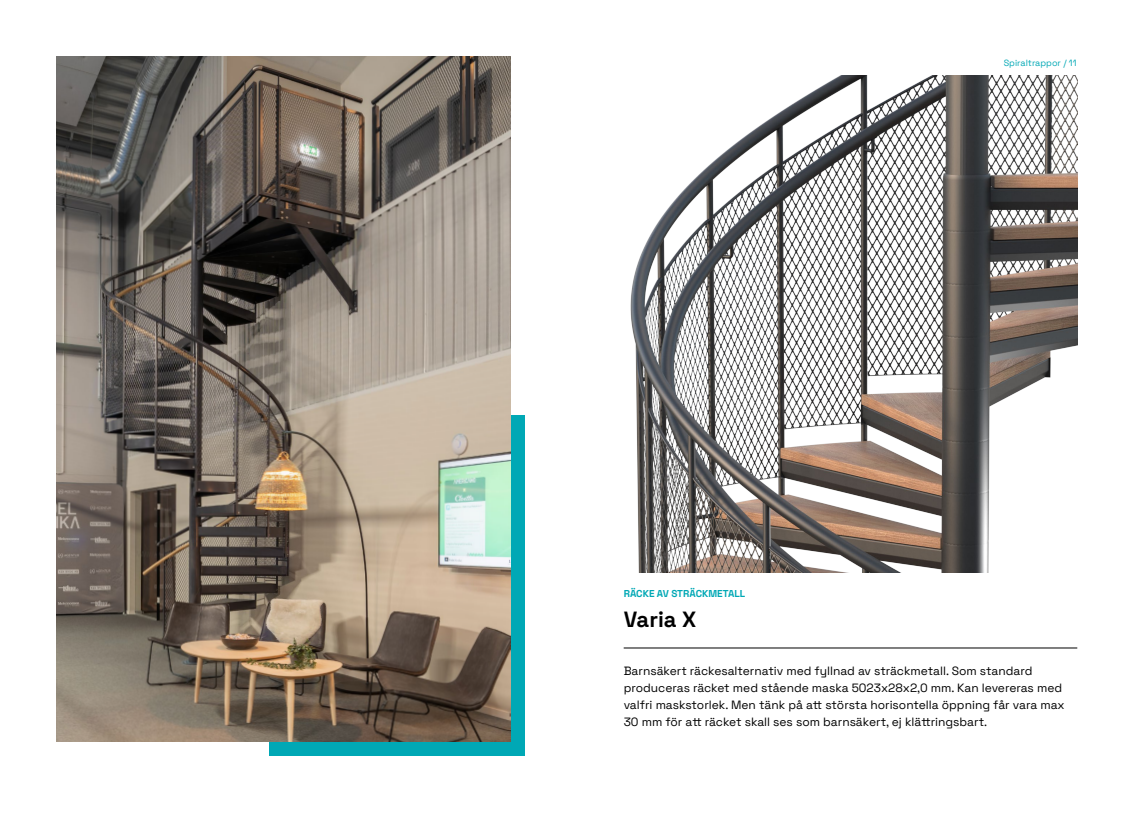
<style>
.page{position:relative;width:1134px;height:828px;background:#fff}
.page>*{position:absolute;margin:0;border:0;box-sizing:border-box;transform-origin:0 0}
.t1{font:300 22px "Space Grotesk";color:#000}
.t2{font:300 12px/17px "Space Grotesk";color:#000}
.t3{font:300 10px "Space Grotesk";color:#00a8b5}
.t4{font:300 9px "Space Grotesk";color:#00a8b5}
</style>
<div class="page">
<div style="left:269px;top:416px;width:255px;height:340px;background:#00a8b5"></div>
<img style="left:57px;top:57px;width:453px;height:684px">
<hr style="left:624px;top:648px;width:453px;height:1px;background:#000">
<img style="left:630px;top:75px;width:447px;height:498px">
<p class="t3" style="left:624px;top:586px;width:123px">RÄCKE AV STRÄCKMETALL</p>
<p class="t4" style="left:1004px;top:56px;width:74px">Spiraltrappor / 11</p>
<h1 class="t1" style="left:624px;top:603px;width:74px">Varia X</h1>
<p class="t2" style="left:624px;top:661px;width:442px">Barnsäkert räckesalternativ med fyllnad av sträckmetall. Som standard produceras räcket med stående maska 5023x28x2,0 mm. Kan levereras med valfri maskstorlek. Men tänk på att största horisontella öppning får vara max 30 mm för att räcket skall ses som barnsäkert, ej klättringsbart.</p>
</div>
